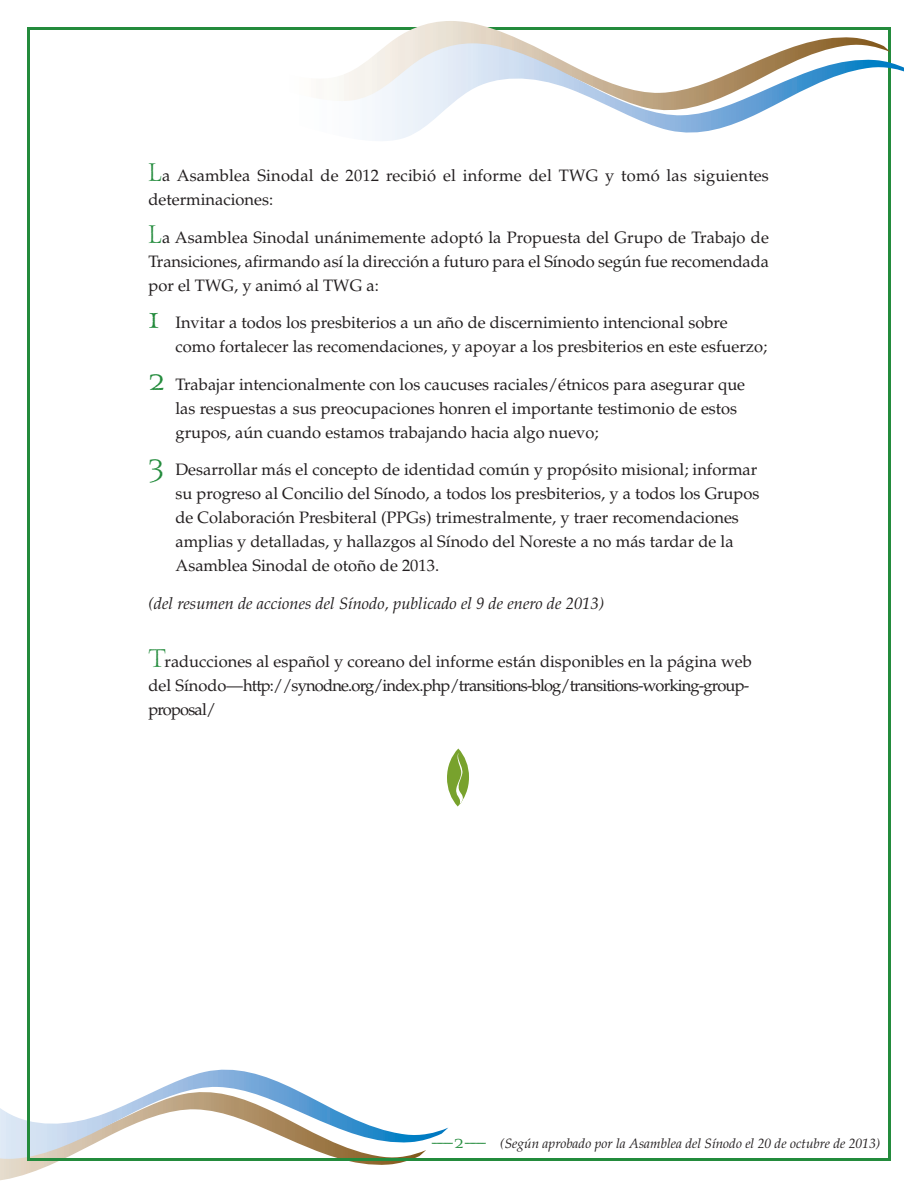
<style>
.page{position:relative;width:918px;height:1188px;background:#fff}
.page>*{position:absolute;margin:0;border:0;box-sizing:border-box;transform-origin:0 0}
.t1{font:16.5px/24px "Palatino";color:#231f20}
.t2{font:italic 16.5px "Palatino";color:#231f20}
.t3{font:italic 13.5px "Palatino";color:#231f20}
.s1{font-family:"Aquinas Plain";font-size:27px;color:#238b3c}
.s2{font-family:"Aquinas Plain";font-size:36px;color:#238b3c}
.s3{font-family:"Aquinas Plain";font-style:normal;font-size:21px;color:#238b3c}
</style>
<div class="page">
<img style="left:0;top:1159px;width:407px;height:22px">
<img style="left:0;top:1069px;width:448px;height:90px">
<img style="left:246px;top:21px;width:645px;height:22px">
<img style="left:339px;top:43px;width:565px;height:103px">
<svg style="left:447px;top:748px;width:22px;height:59px"></svg>
<p class="t1" style="left:148px;top:166px;width:622px"><span class="s1">L</span>a Asamblea Sinodal de 2012 recibió el informe del TWG y tomó las siguientes determinaciones:</p>
<p class="t1" style="left:148px;top:227px;width:622px;text-align:justify"><span class="s1">L</span>a Asamblea Sinodal unánimemente adoptó la Propuesta del Grupo de Trabajo de Transiciones, afirmando así la dirección a futuro para el Sínodo según fue recomendada por el TWG, y animó al TWG a:</p>
<p class="t1" style="left:176px;top:313px;width:593px;text-indent:-27px"><span class="s2">1</span> Invitar a todos los presbiterios a un año de discernimiento intencional sobre como fortalecer las recomendaciones, y apoyar a los presbiterios en este esfuerzo;</p>
<p class="t1" style="left:176px;top:374px;width:571px;text-indent:-27px"><span class="s2">2</span> Trabajar intencionalmente con los caucuses raciales/étnicos para asegurar que las respuestas a sus preocupaciones honren el importante testimonio de estos grupos, aún cuando estamos trabajando hacia algo nuevo;</p>
<p class="t1" style="left:176px;top:460px;width:586px;text-indent:-27px"><span class="s2">3</span> Desarrollar más el concepto de identidad común y propósito misional; informar su progreso al Concilio del Sínodo, a todos los presbiterios, y a todos los Grupos de Colaboración Presbiteral (PPGs) trimestralmente, y traer recomendaciones amplias y detalladas, y hallazgos al Sínodo del Noreste a no más tardar de la Asamblea Sinodal de otoño de 2013.</p>
<p class="t2" style="left:149px;top:597px;width:457px">(del resumen de acciones del Sínodo, publicado el 9 de enero de 2013)</p>
<p class="t1" style="left:148px;top:652px;width:605px"><span class="s1">T</span>raducciones al español y coreano del informe están disponibles en la página web del Sínodo—http://synodne.org/index.php/transitions-blog/transitions-working-group&shy;proposal/</p>
<p class="t3" style="left:431px;top:1138px;width:451px"><span class="s3">—2—</span> (Según aprobado por la Asamblea del Sínodo el 20 de octubre de 2013)</p>
</div>
